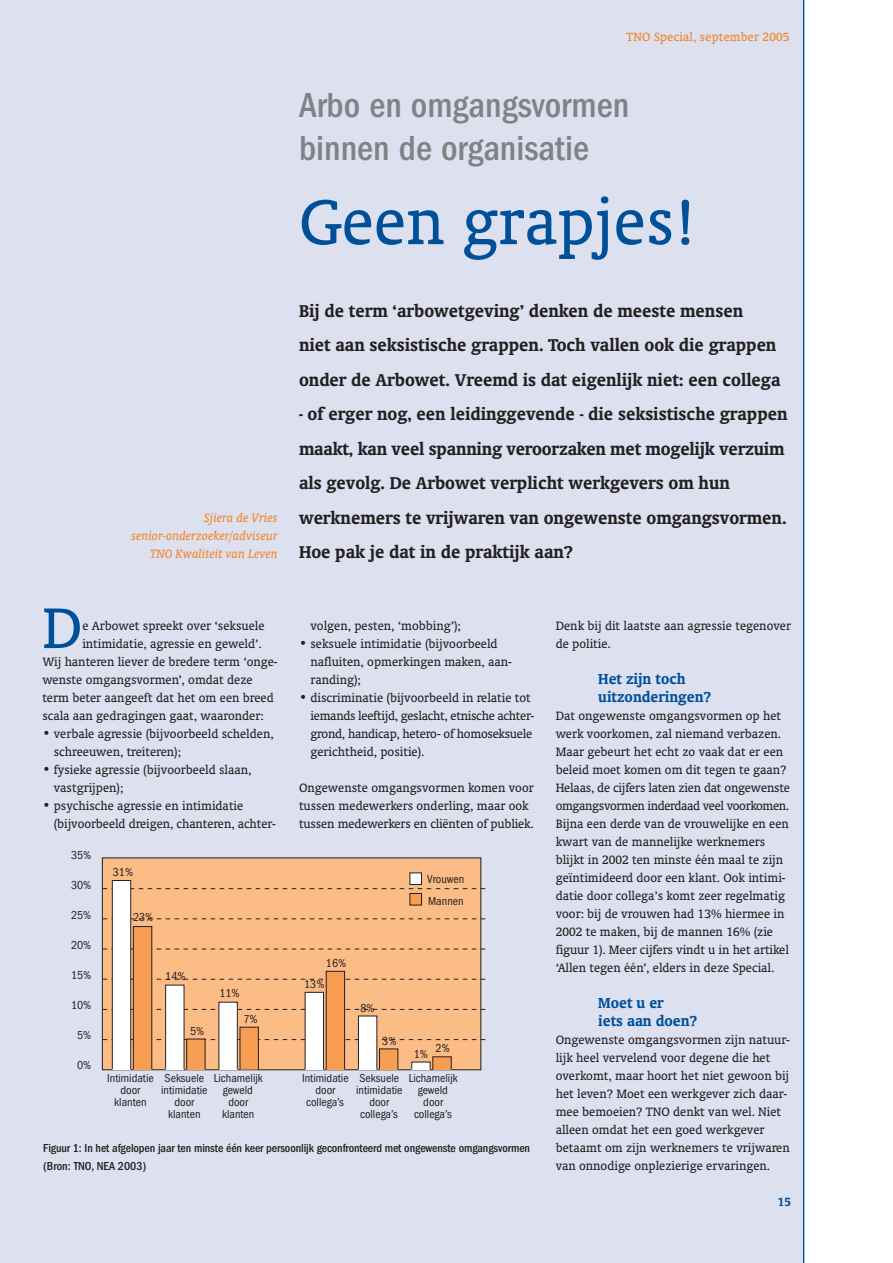
<style>
.page{position:relative;width:893px;height:1263px;background:#fff}
.page>*{position:absolute;margin:0;border:0;box-sizing:border-box;transform-origin:0 0}
.t1{font:72px "Oranda BT";color:#005099}
.t2{font:65.25px "Oranda BT";color:#005099}
.t3{font:500 condensed 36px/43.2px "Franklin Gothic";color:#808285}
.t4{font:700 19.5px/34.5px "Oranda BT";color:#231f20}
.t5{font:700 16.5px/18px "Oranda BT";color:#005099}
.t6{font:13.8px/18px "Oranda BT";color:#231f20}
.t7{font:13.8px/18px "Oranda BT";letter-spacing:-.02em;color:#231f20}
.t8{font:italic 13.8px/18px "Oranda BT";color:#f5821f;text-align:right}
.t9{font:13.5px "Oranda BT";letter-spacing:.015em;color:#f5821f}
.t10{font:700 13.5px "Oranda BT";color:#005099}
.t11{font:condensed 12px/12px "Franklin Gothic";color:#231f20;text-align:center}
.t12{font:500 condensed 12px/18px "Franklin Gothic";letter-spacing:-.01em;color:#231f20}
</style>
<div class="page">
<div style="left:0;top:0;width:803px;height:1263px;background:#dce0ef"></div>
<hr style="left:803px;top:0;width:1px;height:1263px;background:#005099">
<div style="left:102px;top:858px;width:379px;height:212px;background:#fcbc86"></div>
<svg style="left:102px;top:1039px;width:383px;height:1px"></svg>
<svg style="left:102px;top:1009px;width:383px;height:1px"></svg>
<svg style="left:102px;top:979px;width:383px;height:1px"></svg>
<svg style="left:102px;top:949px;width:383px;height:1px"></svg>
<svg style="left:102px;top:918px;width:383px;height:1px"></svg>
<svg style="left:102px;top:888px;width:383px;height:1px"></svg>
<div style="left:410px;top:873px;width:11px;height:12px;background:#fff"></div>
<div style="left:409px;top:873px;width:13px;height:12px;border:1px solid #231f20"></div>
<div style="left:410px;top:893px;width:11px;height:12px;background:#f89e53"></div>
<div style="left:409px;top:893px;width:13px;height:12px;border:1px solid #231f20"></div>
<div style="left:112px;top:881px;width:19px;height:188px;background:#fff"></div>
<div style="left:112px;top:880px;width:19px;height:190px;border:1px solid #231f20"></div>
<div style="left:133px;top:927px;width:19px;height:142px;background:#f89e53"></div>
<div style="left:133px;top:926px;width:19px;height:144px;border:1px solid #231f20"></div>
<div style="left:166px;top:985px;width:18px;height:84px;background:#fff"></div>
<div style="left:165px;top:985px;width:19px;height:85px;border:1px solid #231f20"></div>
<div style="left:187px;top:1039px;width:18px;height:30px;background:#f89e53"></div>
<div style="left:186px;top:1039px;width:19px;height:31px;border:1px solid #231f20"></div>
<div style="left:219px;top:1002px;width:18px;height:67px;background:#fff"></div>
<div style="left:218px;top:1002px;width:20px;height:68px;border:1px solid #231f20"></div>
<div style="left:240px;top:1027px;width:18px;height:43px;background:#f89e53"></div>
<div style="left:239px;top:1027px;width:20px;height:43px;border:1px solid #231f20"></div>
<div style="left:305px;top:992px;width:18px;height:77px;background:#fff"></div>
<div style="left:305px;top:992px;width:19px;height:78px;border:1px solid #231f20"></div>
<div style="left:326px;top:971px;width:18px;height:98px;background:#f89e53"></div>
<div style="left:326px;top:971px;width:19px;height:99px;border:1px solid #231f20"></div>
<div style="left:358px;top:1016px;width:19px;height:53px;background:#fff"></div>
<div style="left:358px;top:1016px;width:19px;height:54px;border:1px solid #231f20"></div>
<div style="left:379px;top:1049px;width:19px;height:20px;background:#f89e53"></div>
<div style="left:412px;top:1062px;width:18px;height:7px;background:#fff"></div>
<div style="left:433px;top:1057px;width:18px;height:12px;background:#f89e53"></div>
<p class="t9" style="left:626px;top:31px;width:164px">TNO Special, september 2005</p>
<p class="t9" style="left:628px;top:32px;width:164px">TNO Special, september 2005</p>
<p class="t8" style="left:131px;top:510px;width:148px">Sjiera de Vries senior-onderzoeker/adviseur<br>TNO Kwaliteit van Leven</p>
<h3 class="t3" style="left:299px;top:86px;width:332px">Arbo en omgangsvormen binnen de organisatie</h3>
<h1 class="t1" style="left:299px;top:193px;width:399px">Geen grapjes!</h1>
<h3 class="t4" style="left:299px;top:295px;width:483px">Bij de term ‘arbowetgeving’ denken de meeste mensen<br>niet aan seksistische grappen. Toch vallen ook die grappen onder de Arbowet. Vreemd is dat eigenlijk niet: een collega</h3>
<p class="t4" style="left:299px;top:398px;width:490px">- of erger nog, een leidinggevende - die seksistische grappen maakt, kan veel spanning veroorzaken met mogelijk verzuim als gevolg. De Arbowet verplicht werkgevers om hun werknemers te vrijwaren van ongewenste omgangsvormen.<br>Hoe pak je dat in de praktijk aan?</p>
<h2 class="t2" style="left:42px;top:602px;width:42px">D</h2>
<p class="t6" style="left:82px;top:618px;width:184px">e Arbowet spreekt over ‘seksuele</p>
<p class="t6" style="left:82px;top:636px;width:181px">intimidatie, agressie en geweld’.</p>
<p class="t6" style="left:42px;top:654px;width:237px">Wij hanteren liever de bredere term ‘onge-</p>
<p class="t6" style="left:42px;top:672px;width:212px">wenste omgangsvormen’, omdat deze</p>
<p class="t6" style="left:42px;top:690px;width:233px">term beter aangeeft dat het om een breed</p>
<p class="t6" style="left:42px;top:708px;width:223px">scala aan gedragingen gaat, waaronder:</p>
<p class="t6" style="left:54px;top:726px;width:221px;text-indent:-11px">• verbale agressie (bijvoorbeeld schelden, schreeuwen, treiteren);</p>
<p class="t6" style="left:54px;top:762px;width:199px;text-indent:-11px">• fysieke agressie (bijvoorbeeld slaan, vastgrijpen);</p>
<p class="t6" style="left:54px;top:798px;width:224px;text-indent:-11px">• psychische agressie en intimidatie (bijvoorbeeld dreigen, chanteren, achter-</p>
<p class="t11" style="left:71px;top:850px;width:22px">35%</p>
<p class="t11" style="left:71px;top:880px;width:22px">30%</p>
<p class="t11" style="left:71px;top:910px;width:22px">25%</p>
<p class="t11" style="left:71px;top:940px;width:22px">20%</p>
<p class="t11" style="left:71px;top:970px;width:22px">15%</p>
<p class="t11" style="left:71px;top:1000px;width:22px">10%</p>
<p class="t11" style="left:77px;top:1030px;width:16px">5%</p>
<p class="t11" style="left:77px;top:1060px;width:16px">0%</p>
<p class="t11" style="left:113px;top:867px;width:22px">31%</p>
<p class="t11" style="left:133px;top:912px;width:22px">23%</p>
<p class="t11" style="left:165px;top:971px;width:22px">14%</p>
<p class="t11" style="left:190px;top:1026px;width:16px">5%</p>
<p class="t11" style="left:219px;top:988px;width:22px">11%</p>
<p class="t11" style="left:243px;top:1014px;width:16px">7%</p>
<p class="t6" style="left:310px;top:618px;width:152px">volgen, pesten, ‘mobbing’);</p>
<p class="t6" style="left:310px;top:636px;width:203px;text-indent:-11px">• seksuele intimidatie (bijvoorbeeld nafluiten, opmerkingen maken, aan&shy;randing);</p>
<p class="t7" style="left:310px;top:690px;width:225px;text-indent:-11px">• discriminatie (bijvoorbeeld in relatie tot iemands leeftijd, geslacht, etnische achter&shy;grond, handicap, hetero- of homoseksuele gerichtheid, positie).</p>
<p class="t6" style="left:299px;top:780px;width:236px">Ongewenste omgangsvormen komen voor tussen medewerkers onderling, maar ook tussen medewerkers en cliënten of publiek.</p>
<p class="t11" style="left:427px;top:869px;width:38px;line-height:21.6px;text-align:left">Vrouwen<br>Mannen</p>
<p class="t11" style="left:326px;top:958px;width:22px">16%</p>
<p class="t11" style="left:304px;top:979px;width:22px">13%</p>
<p class="t11" style="left:360px;top:1003px;width:16px">8%</p>
<p class="t11" style="left:382px;top:1036px;width:16px">3%</p>
<p class="t11" style="left:414px;top:1049px;width:16px">1%</p>
<p class="t11" style="left:435px;top:1043px;width:16px">2%</p>
<p class="t11" style="left:107px;top:1073px;width:48px">Intimidatie door klanten</p>
<p class="t11" style="left:161px;top:1073px;width:48px">Seksuele intimidatie door klanten</p>
<p class="t11" style="left:214px;top:1073px;width:51px">Lichamelijk geweld door klanten</p>
<p class="t11" style="left:302px;top:1073px;width:48px">Intimidatie door collega’s</p>
<p class="t11" style="left:356px;top:1073px;width:48px">Seksuele intimidatie door collega’s</p>
<p class="t11" style="left:408px;top:1073px;width:51px">Lichamelijk geweld door collega’s</p>
<p class="t12" style="left:43px;top:1140px;width:488px">Figuur 1: In het afgelopen jaar ten minste één keer persoonlijk geconfronteerd met ongewenste omgangsvormen (Bron: TNO, NEA 2003)</p>
<p class="t6" style="left:555px;top:618px;width:237px">Denk bij dit laatste aan agressie tegenover de politie.</p>
<p class="t5" style="left:598px;top:671px;width:114px">Het zijn toch uitzonderingen?</p>
<p class="t6" style="left:555px;top:708px;width:236px">Dat ongewenste omgangsvormen op het werk voorkomen, zal niemand verbazen.<br>Maar gebeurt het echt zo vaak dat er een beleid moet komen om dit tegen te gaan?<br>Helaas, de cijfers laten zien dat ongewenste omgangsvormen inderdaad veel voorkomen.<br>Bijna een derde van de vrouwelijke en een kwart van de mannelijke werknemers blijkt in 2002 ten minste één maal te zijn geïntimideerd door een klant. Ook intimi&shy;datie door collega’s komt zeer regelmatig voor: bij de vrouwen had 13% hiermee in 2002 te maken, bij de mannen 16% (zie figuur 1). Meer cijfers vindt u in het artikel ‘Allen tegen één’, elders in deze Special.</p>
<p class="t5" style="left:598px;top:995px;width:101px">Moet u er<br>iets aan doen?</p>
<p class="t6" style="left:555px;top:1032px;width:236px">Ongewenste omgangsvormen zijn natuur&shy;lijk heel vervelend voor degene die het overkomt, maar hoort het niet gewoon bij het leven? Moet een werkgever zich daar&shy;mee bemoeien? TNO denkt van wel. Niet alleen omdat het een goed werkgever betaamt om zijn werknemers te vrijwaren van onnodige onplezierige ervaringen.</p>
<p class="t10" style="left:777px;top:1196px;width:15px">15</p>
</div>
